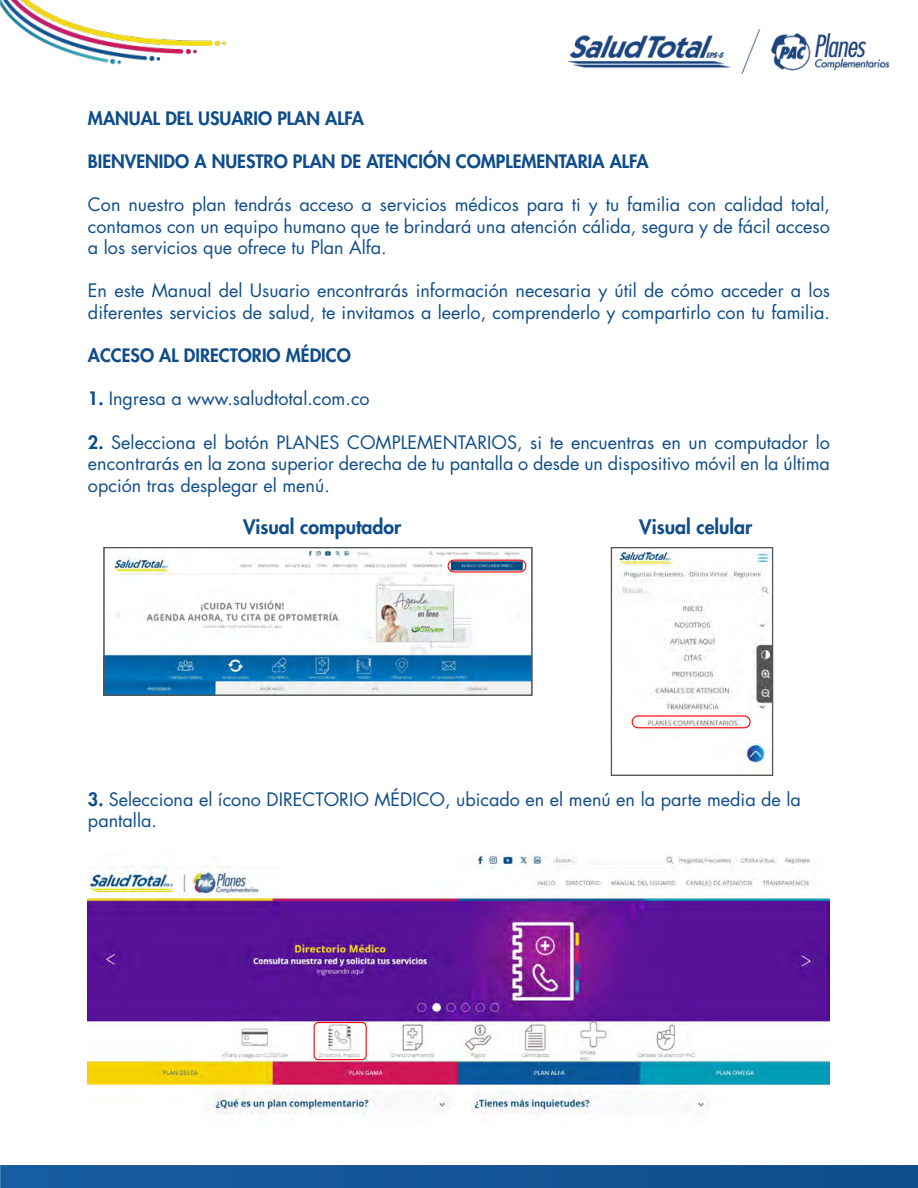
<style>
.page{position:relative;width:918px;height:1188px;background:#fff}
.page>*{position:absolute;margin:0;border:0;box-sizing:border-box;transform-origin:0 0}
.t1{font:800 19.5px "Futura Std";color:#0e4c8b}
.t2{font:18px/21.6px "Futura Std";color:#0e4c8b;text-align:justify}
.t3{font:800 18px "Futura Std";color:#0e4c8b}
.s1{font-weight:800}
</style>
<div class="page">
<img style="left:0;top:0;width:918px;height:1188px">
<svg style="left:104px;top:547px;width:428px;height:146px"></svg>
<div style="left:104px;top:548px;width:428px;height:147px;border:1px solid #555"></div>
<svg style="left:611px;top:547px;width:162px;height:228px"></svg>
<div style="left:448px;top:560px;width:78px;height:13px;border:1px solid #f00;border-radius:6px"></div>
<div style="left:632px;top:715px;width:119px;height:13px;border:1px solid #f00;border-radius:6px"></div>
<img style="left:88px;top:852px;width:742px;height:274px">
<div style="left:314px;top:1022px;width:53px;height:38px;border:1px solid #f00;border-radius:4px"></div>
<p class="t3" style="left:88px;top:107px;width:278px">MANUAL DEL USUARIO PLAN ALFA</p>
<p class="t3" style="left:88px;top:150px;width:562px">BIENVENIDO A NUESTRO PLAN DE ATENCIÓN COMPLEMENTARIA ALFA</p>
<p class="t2" style="left:88px;top:194px;width:744px">Con nuestro plan tendrás acceso a servicios médicos para ti y tu familia con calidad total, contamos con un equipo humano que te brindará una atención cálida, segura y de fácil acceso a los servicios que ofrece tu Plan Alfa.</p>
<p class="t2" style="left:88px;top:280px;width:744px">En este Manual del Usuario encontrarás información necesaria y útil de cómo acceder a los diferentes servicios de salud, te invitamos a leerlo, comprenderlo y compartirlo con tu familia.</p>
<p class="t3" style="left:88px;top:344px;width:264px">ACCESO AL DIRECTORIO MÉDICO</p>
<p class="t2" style="left:88px;top:388px;width:283px"><span class="s1">1.</span> Ingresa a www.saludtotal.com.co</p>
<p class="t2" style="left:88px;top:431px;width:744px"><span class="s1">2.</span> Selecciona el botón PLANES COMPLEMENTARIOS, si te encuentras en un computador lo encontrarás en la zona superior derecha de tu pantalla o desde un dispositivo móvil en la última opción tras desplegar el menú.</p>
<p class="t1" style="left:243px;top:514px;width:160px">Visual computador</p>
<p class="t1" style="left:639px;top:514px;width:115px">Visual celular</p>
<p class="t2" style="left:88px;top:788px;width:715px"><span class="s1">3.</span> Selecciona el ícono DIRECTORIO MÉDICO, ubicado en el menú en la parte media de la pantalla.</p>
</div>
